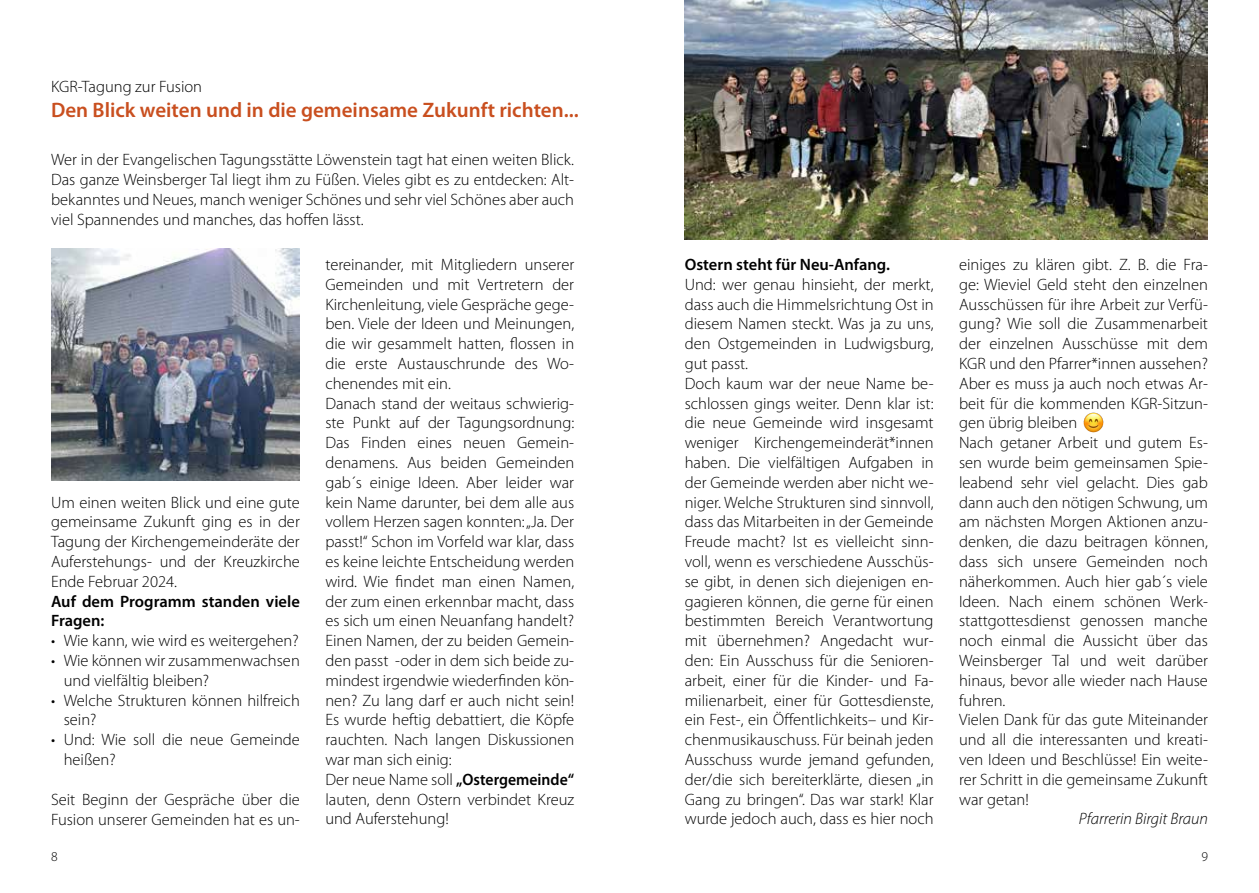
<style>
.page{position:relative;width:1259px;height:893px;background:#fff}
.page>*{position:absolute;margin:0;border:0;box-sizing:border-box;transform-origin:0 0}
.t1{font:600 21px "Myriad Pro";color:#c94f1f}
.t2{font:300 16.5px/19.8px "Myriad Pro";color:#000}
.t3{font:600 16.5px/19.8px "Myriad Pro";color:#000}
.t4{font:italic 300 16.5px "Myriad Pro";color:#000}
.t5{font:300 13.5px "Myriad Pro";color:#000}
.s1{font-weight:600}
</style>
<div class="page">
<img style="left:51px;top:248px;width:249px;height:233px">
<img style="left:685px;top:0;width:523px;height:239px">
<p class="t2" style="left:51px;top:77px;width:153px">KGR-Tagung zur Fusion</p>
<p class="t1" style="left:51px;top:98px;width:529px">Den Blick weiten und in die gemeinsame Zukunft richten...</p>
<p class="t2" style="left:51px;top:150px;width:524px;text-align:justify">Wer in der Evangelischen Tagungsstätte Löwenstein tagt hat einen weiten Blick.<br>Das ganze Weinsberger Tal liegt ihm zu Füßen. Vieles gibt es zu entdecken: Alt&shy;bekanntes und Neues, manch weniger Schönes und sehr viel Schönes aber auch viel Spannendes und manches, das hoffen lässt.</p>
<p class="t2" style="left:51px;top:493px;width:250px;text-align:justify">Um einen weiten Blick und eine gute gemeinsame Zukunft ging es in der Tagung der Kirchengemeinderäte der Auferstehungs- und der Kreuzkirche Ende Februar 2024.</p>
<p class="t3" style="left:51px;top:591px;width:250px">Auf dem Programm standen viele<br>Fragen:</p>
<p class="t2" style="left:51px;top:631px;width:249px">• Wie kann, wie wird es weitergehen?</p>
<p class="t2" style="left:64px;top:651px;width:237px;text-indent:-13px">• Wie können wir zusammenwachsen und vielfältig bleiben?</p>
<p class="t2" style="left:64px;top:691px;width:237px;text-indent:-13px">• Welche Strukturen können hilfreich sein?</p>
<p class="t2" style="left:64px;top:730px;width:237px;text-indent:-13px">• Und: Wie soll die neue Gemeinde heißen?</p>
<p class="t2" style="left:51px;top:790px;width:250px">Seit Beginn der Gespräche über die<br>Fusion unserer Gemeinden hat es un-</p>
<p class="t2" style="left:325px;top:255px;width:250px">tereinander, mit Mitgliedern unserer Gemeinden und mit Vertretern der Kirchenleitung, viele Gespräche gege&shy;ben. Viele der Ideen und Meinungen, die wir gesammelt hatten, flossen in die erste Austauschrunde des Wo&shy;chenendes mit ein.<br>Danach stand der weitaus schwierig&shy;ste Punkt auf der Tagungsordnung:<br>Das Finden eines neuen Gemein&shy;denamens. Aus beiden Gemeinden gab´s einige Ideen. Aber leider war kein Name darunter, bei dem alle aus vollem Herzen sagen konnten: „Ja. Der passt!“ Schon im Vorfeld war klar, dass es keine leichte Entscheidung werden wird. Wie findet man einen Namen, der zum einen erkennbar macht, dass es sich um einen Neuanfang handelt?<br>Einen Namen, der zu beiden Gemein&shy;den passt -oder in dem sich beide zu&shy;mindest irgendwie wiederfinden kön&shy;nen? Zu lang darf er auch nicht sein!<br>Es wurde heftig debattiert, die Köpfe rauchten. Nach langen Diskussionen war man sich einig:<br>Der neue Name soll <span class="s1">„Ostergemeinde“ </span>lauten, denn Ostern verbindet Kreuz und Auferstehung!</p>
<p class="t3" style="left:685px;top:255px;width:207px">Ostern steht für Neu-Anfang.</p>
<p class="t2" style="left:685px;top:275px;width:250px">Und: wer genau hinsieht, der merkt, dass auch die Himmelsrichtung Ost in diesem Namen steckt. Was ja zu uns, den Ostgemeinden in Ludwigsburg, gut passt.<br>Doch kaum war der neue Name be&shy;schlossen gings weiter. Denn klar ist: die neue Gemeinde wird insgesamt weniger Kirchengemeinderät*innen haben. Die vielfältigen Aufgaben in der Gemeinde werden aber nicht we&shy;niger. Welche Strukturen sind sinnvoll, dass das Mitarbeiten in der Gemeinde Freude macht? Ist es vielleicht sinn&shy;voll, wenn es verschiedene Ausschüs&shy;se gibt, in denen sich diejenigen en&shy;gagieren können, die gerne für einen bestimmten Bereich Verantwortung mit übernehmen? Angedacht wur&shy;den: Ein Ausschuss für die Senioren&shy;arbeit, einer für die Kinder- und Fa&shy;milienarbeit, einer für Gottesdienste, ein Fest-, ein Öffentlichkeits– und Kir&shy;chenmusikauschuss. Für beinah jeden Ausschuss wurde jemand gefunden, der/die sich bereiterklärte, diesen „in Gang zu bringen“. Das war stark! Klar wurde jedoch auch, dass es hier noch</p>
<p class="t2" style="left:959px;top:255px;width:250px">einiges zu klären gibt. Z. B. die Fra&shy;ge: Wieviel Geld steht den einzelnen<br>Ausschüssen für ihre Arbeit zur Verfü&shy;gung? Wie soll die Zusammenarbeit der einzelnen Ausschüsse mit dem<br>KGR und den Pfarrer*innen aussehen?<br>Aber es muss ja auch noch etwas Ar&shy;beit für die kommenden KGR-Sitzun&shy;gen übrig bleiben<br>Nach getaner Arbeit und gutem Es&shy;sen wurde beim gemeinsamen Spie&shy;leabend sehr viel gelacht. Dies gab dann auch den nötigen Schwung, um am nächsten Morgen Aktionen anzu&shy;denken, die dazu beitragen können, dass sich unsere Gemeinden noch näherkommen. Auch hier gab´s viele<br>Ideen. Nach einem schönen Werk&shy;stattgottesdienst genossen manche noch einmal die Aussicht über das<br>Weinsberger Tal und weit darüber hinaus, bevor alle wieder nach Hause fuhren.<br>Vielen Dank für das gute Miteinander und all die interessanten und kreati&shy;ven Ideen und Beschlüsse! Ein weite&shy;rer Schritt in die gemeinsame Zukunft war getan!</p>
<p class="t4" style="left:1079px;top:810px;width:131px">Pfarrerin Birgit Braun</p>
<p class="t5" style="left:51px;top:849px;width:8px">8</p>
<p class="t5" style="left:1201px;top:849px;width:8px">9</p>
</div>
